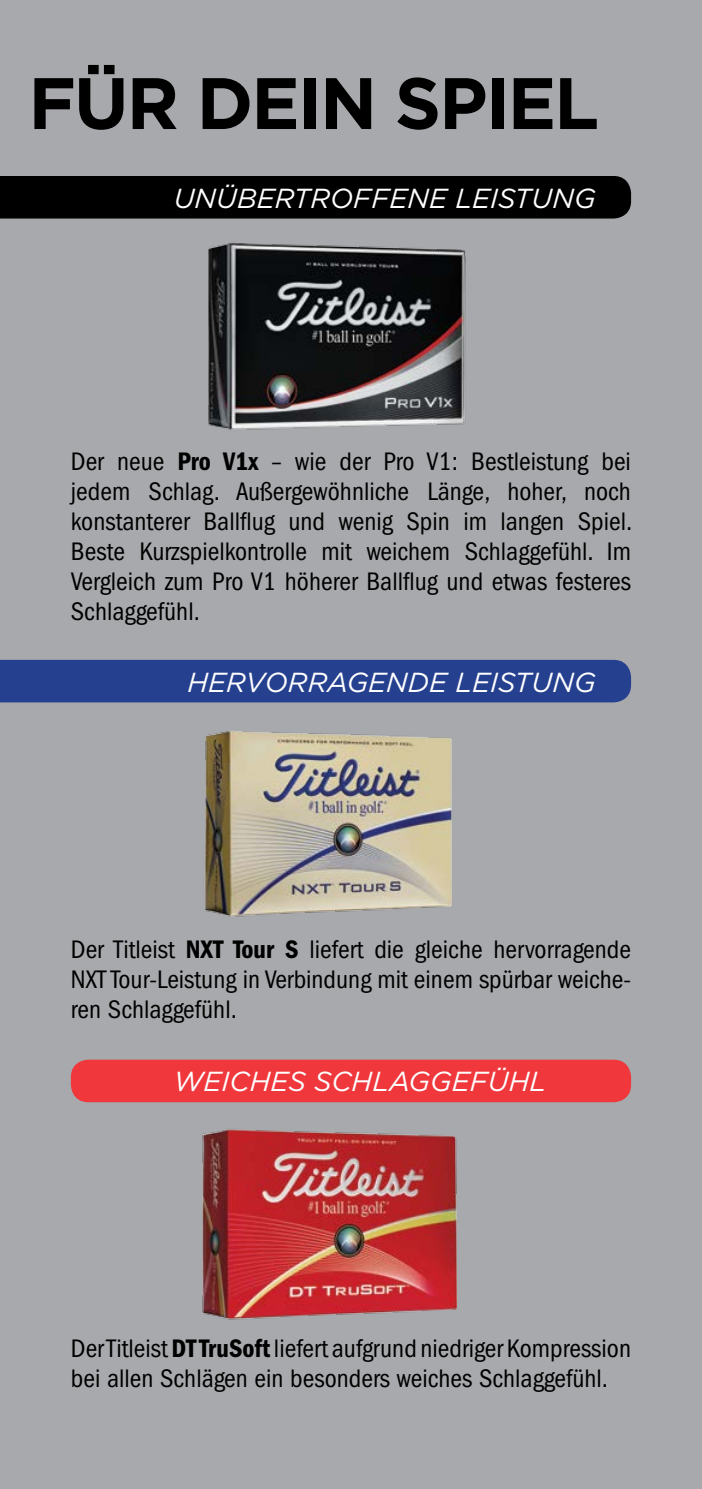
<style>
.page{position:relative;width:702px;height:1489px;background:#fff}
.page>*{position:absolute;margin:0;border:0;box-sizing:border-box;transform-origin:0 0}
.t1{font:700 72.5px "Gotham";letter-spacing:-.03em;color:#000}
.t2{font:italic 27.5px "Gotham";color:#fff}
.t3{font:condensed 26.25px/30px "Franklin Gothic";color:#000;text-align:justify}
.s1{font-weight:600}
</style>
<div class="page">
<div style="left:0;top:0;width:702px;height:1488px;background:#a7a9ac"></div>
<img style="left:208px;top:243px;width:258px;height:187px">
<img style="left:205px;top:730px;width:247px;height:187px">
<img style="left:202px;top:1129px;width:254px;height:191px">
<div style="left:0;top:176px;width:631px;height:42px;background:#000"></div>
<div style="left:0;top:660px;width:631px;height:42px;background:#25408f"></div>
<div style="left:71px;top:1059px;width:560px;height:43px;background:#ef373c;border-radius:17px"></div>
<h1 class="t1" style="left:28px;top:55px;width:572px">FÜR DEIN SPIEL</h1>
<p class="t2" style="left:174px;top:180px;width:423px">UNÜBERTROFFENE LEISTUNG</p>
<p class="t3" style="left:71px;top:446px;width:563px">Der neue <span class="s1">Pro V1x</span> – wie der Pro V1: Bestleistung bei jedem Schlag. Außergewöhnliche Länge, hoher, noch konstanterer Ballflug und wenig Spin im langen Spiel.<br>Beste Kurzspielkontrolle mit weichem Schlaggefühl. Im Vergleich zum Pro V1 höherer Ballflug und etwas festeres Schlaggefühl.</p>
<p class="t2" style="left:187px;top:664px;width:409px">HERVORRAGENDE LEISTUNG</p>
<p class="t3" style="left:71px;top:934px;width:561px">Der Titleist <span class="s1">NXT Tour S</span> liefert die gleiche hervorragende NXT Tour-Leistung in Verbindung mit einem spürbar weiche&shy;ren Schlaggefühl.</p>
<p class="t2" style="left:174px;top:1063px;width:374px">WEICHES SCHLAGGEFÜHL</p>
<p class="t3" style="left:71px;top:1332px;width:561px">Der Titleist <span class="s1">DT TruSoft</span> liefert aufgrund niedriger Kompression bei allen Schlägen ein besonders weiches Schlaggefühl.</p>
</div>
